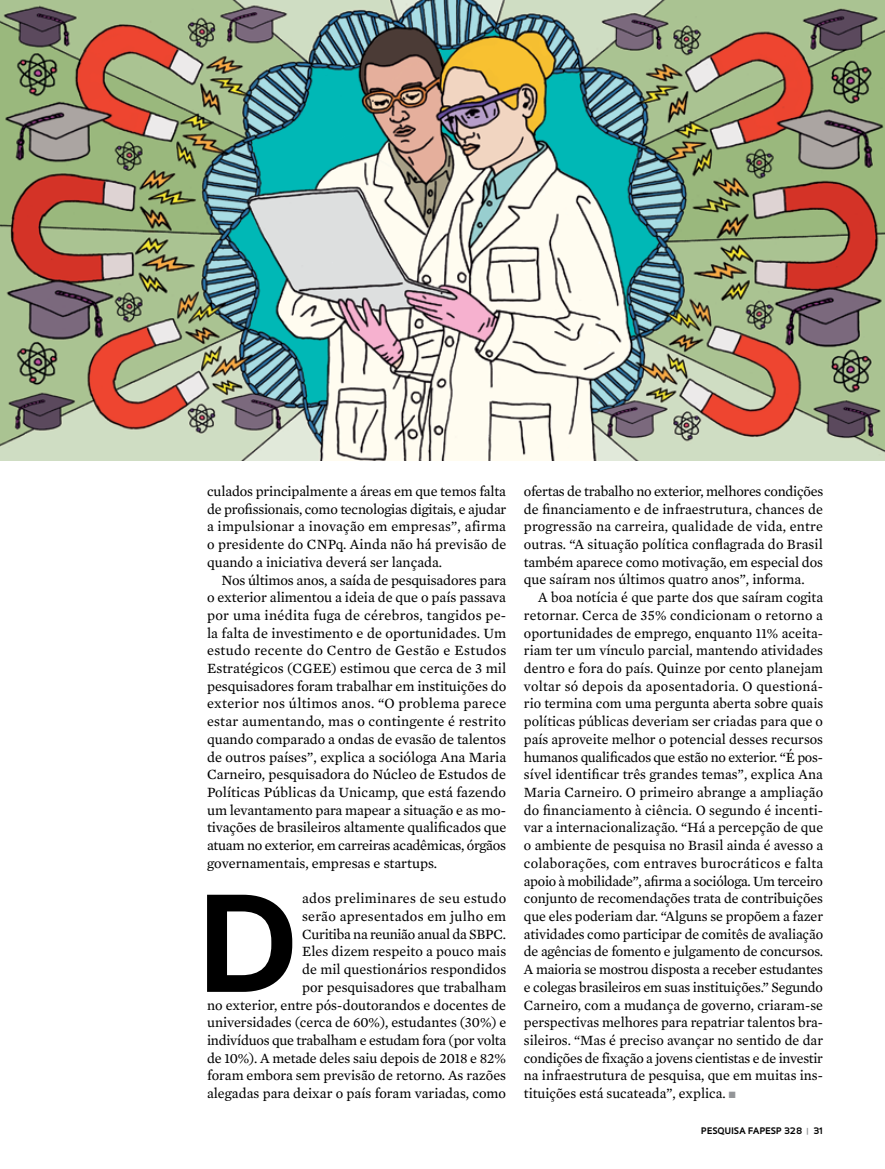
<style>
.page{position:relative;width:885px;height:1169px;background:#fff}
.page>*{position:absolute;margin:0;border:0;box-sizing:border-box;transform-origin:0 0}
.t1{font:600 136.8px "Elza";color:#000}
.t2{font:14.4px/17.7px "Mercury Text G2";color:#000;text-align:justify}
.t3{font:700 8.7px "Oculum";letter-spacing:.015em;color:#000}
.s1{color:#939598}
</style>
<div class="page">
<img style="left:0;top:0;width:885px;height:460px">
<p class="t2" style="left:207px;top:481px;width:301px">culados principalmente a áreas em que temos falta de profissionais, como tecnologias digitais, e ajudar a impulsionar a inovação em empresas”, afirma o presidente do CNPq. Ainda não há previsão de quando a iniciativa deverá ser lançada.</p>
<p class="t2" style="left:207px;top:570px;width:301px;text-indent:14px">Nos últimos anos, a saída de pesquisadores para o exterior alimentou a ideia de que o país passava por uma inédita fuga de cérebros, tangidos pe&shy;la falta de investimento e de oportunidades. Um estudo recente do Centro de Gestão e Estudos Estratégicos (CGEE) estimou que cerca de 3 mil pesquisadores foram trabalhar em instituições do exterior nos últimos anos. “O problema parece estar aumentando, mas o contingente é restrito quando comparado a ondas de evasão de talentos de outros países”, explica a socióloga Ana Maria Carneiro, pesquisadora do Núcleo de Estudos de Políticas Públicas da Unicamp, que está fazendo um levantamento para mapear a situação e as mo&shy;tivações de brasileiros altamente qualificados que atuam no exterior, em carreiras acadêmicas, órgãos governamentais, empresas e startups.</p>
<h1 class="t1" style="left:200px;top:845px;width:98px">D</h1>
<p class="t2" style="left:207px;top:889px;width:301px;text-align:right">ados preliminares de seu estudo<br>serão apresentados em julho em<br>Curitiba na reunião anual da SBPC.<br>Eles dizem respeito a pouco mais<br>de mil questionários respondidos<br>por pesquisadores que trabalham<br>no exterior, entre pós-doutorandos e docentes de universidades (cerca de 60%), estudantes (30%) e indivíduos que trabalham e estudam fora (por volta de 10%). A metade deles saiu depois de 2018 e 82% foram embora sem previsão de retorno. As razões alegadas para deixar o país foram variadas, como</p>
<p class="t2" style="left:524px;top:481px;width:301px">ofertas de trabalho no exterior, melhores condições de financiamento e de infraestrutura, chances de progressão na carreira, qualidade de vida, entre outras. “A situação política conflagrada do Brasil também aparece como motivação, em especial dos que saíram nos últimos quatro anos”, informa.</p>
<p class="t2" style="left:524px;top:588px;width:301px;text-indent:14px">A boa notícia é que parte dos que saíram cogita retornar. Cerca de 35% condicionam o retorno a oportunidades de emprego, enquanto 11% aceita&shy;riam ter um vínculo parcial, mantendo atividades dentro e fora do país. Quinze por cento planejam voltar só depois da aposentadoria. O questioná&shy;rio termina com uma pergunta aberta sobre quais políticas públicas deveriam ser criadas para que o país aproveite melhor o potencial desses recursos humanos qualificados que estão no exterior. “É pos&shy;sível identificar três grandes temas”, explica Ana Maria Carneiro. O primeiro abrange a ampliação do financiamento à ciência. O segundo é incenti&shy;var a internacionalização. “Há a percepção de que o ambiente de pesquisa no Brasil ainda é avesso a colaborações, com entraves burocráticos e falta apoio à mobilidade”, afirma a socióloga. Um terceiro conjunto de recomendações trata de contribuições que eles poderiam dar. “Alguns se propõem a fazer atividades como participar de comitês de avaliação de agências de fomento e julgamento de concursos.<br>A maioria se mostrou disposta a receber estudantes e colegas brasileiros em suas instituições.” Segundo Carneiro, com a mudança de governo, criaram-se perspectivas melhores para repatriar talentos bra&shy;sileiros. “Mas é preciso avançar no sentido de dar condições de fixação a jovens cientistas e de investir na infraestrutura de pesquisa, que em muitas ins&shy;tituições está sucateada”, explica. <span class="s1">■</span></p>
<p class="t3" style="left:701px;top:1124px;width:124px">PESQUISA FAPESP 328 <span class="s1">|</span> 31</p>
</div>
